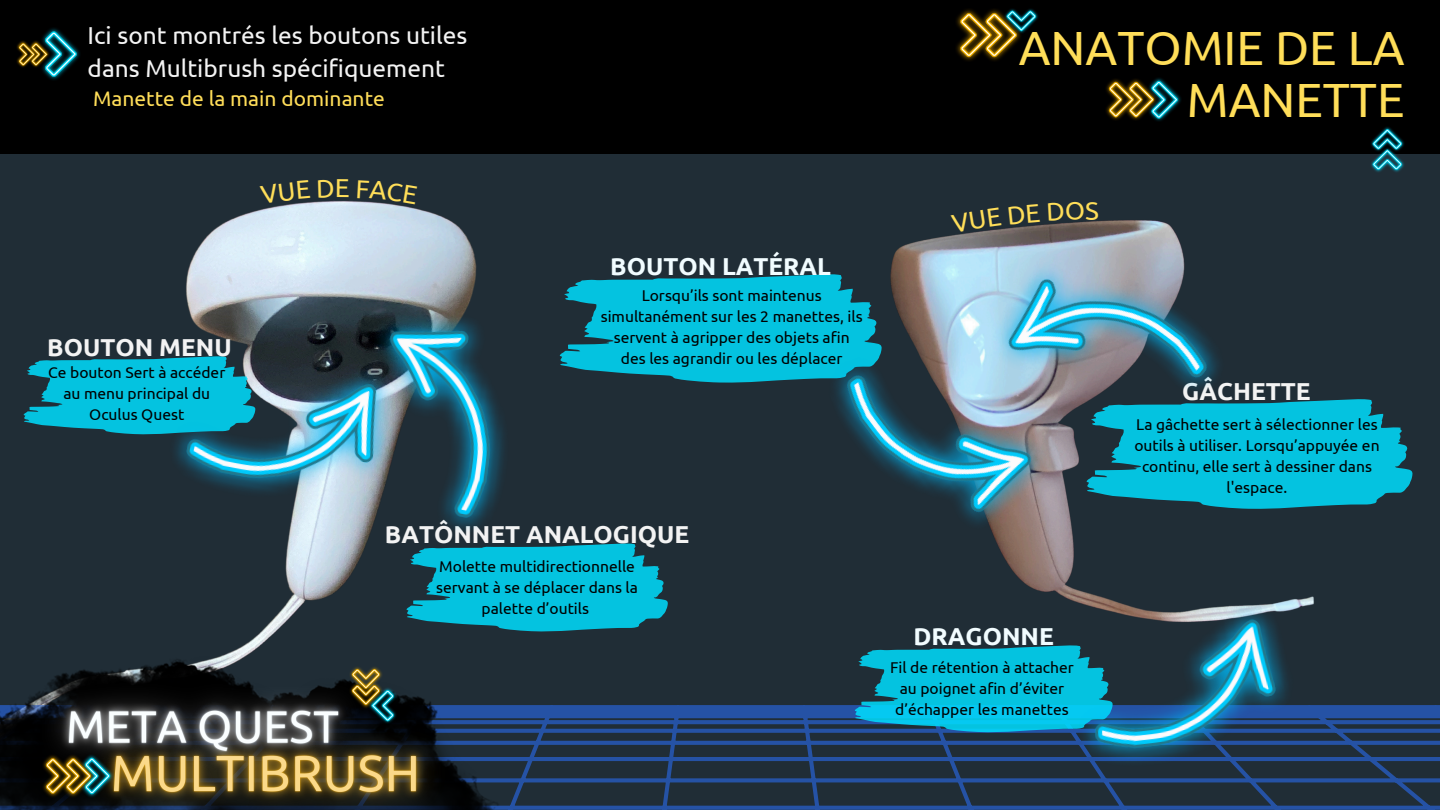
<style>
.page{position:relative;width:1440px;height:810px;background:#202d36}
.page>*{position:absolute;margin:0;border:0;box-sizing:border-box;transform-origin:0 0}
.t1{font:48px/51.8px "Ubuntu";color:#ffde59;text-align:right}
.t2{font:26px "Ubuntu";color:#ffde59}
.t3{font:24.5px/33.8px "Ubuntu";color:#f3f3f3}
.t4{font:700 24.5px "Ubuntu";color:#f3f3f3}
.t5{font:700 24.5px "Ubuntu";color:#f1fcff}
.t6{font:21px "Ubuntu";color:#ffde59}
.t7{font:15.6px/21px "Ubuntu";color:#000;text-align:center}
</style>
<div class="page">
<img style="left:23px;top:200px;width:454px;height:449px">
<div style="left:0;top:0;width:1440px;height:153px;background:#000"></div>
<img style="left:816px;top:153px;width:503px;height:453px">
<svg style="left:538px;top:705px;width:902px;height:105px"></svg>
<img style="left:0;top:705px;width:538px;height:105px">
<img style="left:58px;top:695px;width:416px;height:115px">
<img style="left:13px;top:649px;width:388px;height:155px">
<img style="left:349px;top:692px;width:3px;height:16px">
<img style="left:349px;top:666px;width:34px;height:26px">
<img style="left:369px;top:687px;width:28px;height:37px">
<svg style="left:352px;top:669px;width:42px;height:52px;background:#47563d"></svg>
<img style="left:996px;top:9px;width:5px;height:52px">
<img style="left:956px;top:9px;width:40px;height:52px">
<img style="left:1008px;top:9px;width:30px;height:11px">
<svg style="left:960px;top:11px;width:76px;height:46px"></svg>
<img style="left:48px;top:28px;width:32px;height:52px">
<img style="left:17px;top:43px;width:2px;height:22px">
<svg style="left:19px;top:31px;width:58px;height:46px"></svg>
<img style="left:1371px;top:127px;width:33px;height:20px">
<img style="left:1370px;top:147px;width:35px;height:25px">
<svg style="left:1373px;top:129px;width:29px;height:41px"></svg>
<img style="left:1106px;top:79px;width:31px;height:41px">
<img style="left:1153px;top:78px;width:28px;height:43px">
<svg style="left:1109px;top:81px;width:69px;height:38px"></svg>
<svg style="left:560px;top:274px;width:321px;height:109px"></svg>
<svg style="left:406px;top:543px;width:261px;height:89px"></svg>
<svg style="left:24px;top:356px;width:134px;height:79px"></svg>
<svg style="left:1087px;top:399px;width:325px;height:110px"></svg>
<img style="left:805px;top:290px;width:262px;height:276px">
<img style="left:969px;top:218px;width:276px;height:259px">
<img style="left:348px;top:298px;width:179px;height:246px">
<img style="left:158px;top:331px;width:252px;height:191px">
<svg style="left:855px;top:645px;width:203px;height:87px;background:#08adcc"></svg>
<img style="left:1058px;top:595px;width:247px;height:181px">
<svg style="left:260px;top:200px;width:50px;height:4px"></svg>
<svg style="left:357px;top:200px;width:61px;height:4px"></svg>
<svg style="left:951px;top:207px;width:50px;height:26px"></svg>
<svg style="left:1008px;top:203px;width:32px;height:22px"></svg>
<svg style="left:1048px;top:201px;width:36px;height:20px"></svg>
<h3 class="t3" style="left:88px;top:18px;width:381px">Ici sont montrés les boutons utiles dans Multibrush spécifiquement</h3>
<h3 class="t6" style="left:93px;top:87px;width:293px">Manette de la main dominante</h3>
<p class="t4" style="left:47px;top:334px;width:186px">BOUTON MENU</p>
<p class="t7" style="left:48px;top:361px;width:179px">Ce bouton Sert à accéder au menu principal du<br>Oculus Quest</p>
<h3 class="t2" style="left:335px;top:173px;width:17px">E</h3>
<p class="t5" style="left:610px;top:253px;width:222px">BOUTON LATÉRAL</p>
<p class="t7" style="left:601px;top:284px;width:263px">Lorsqu’ils sont maintenus simultanément sur les 2 manettes, ils servent à agripper des objets afin des les agrandir ou les déplacer</p>
<h4 class="t4" style="left:385px;top:520px;width:306px">BATÔNNET ANALOGIQUE</h4>
<p class="t7" style="left:436px;top:555px;width:203px">Molette multidirectionnelle servant à se déplacer dans la palette d’outils</p>
<p class="t1" style="left:1019px;top:21px;width:387px">ANATOMIE DE LA<br>MANETTE</p>
<p class="t2" style="left:1085px;top:195px;width:15px">S</p>
<h3 class="t5" style="left:914px;top:622px;width:142px">DRAGONNE</h3>
<p class="t7" style="left:890px;top:656px;width:185px">Fil de rétention à attacher au poignet afin d’éviter d’échapper les manettes</p>
<h3 class="t4" style="left:1182px;top:378px;width:130px">GÂCHETTE</h3>
<p class="t7" style="left:1134px;top:414px;width:247px">La gâchette sert à sélectionner les outils à utiliser. Lorsqu’appuyée en continu, elle sert à dessiner dans l'espace.</p>
</div>
